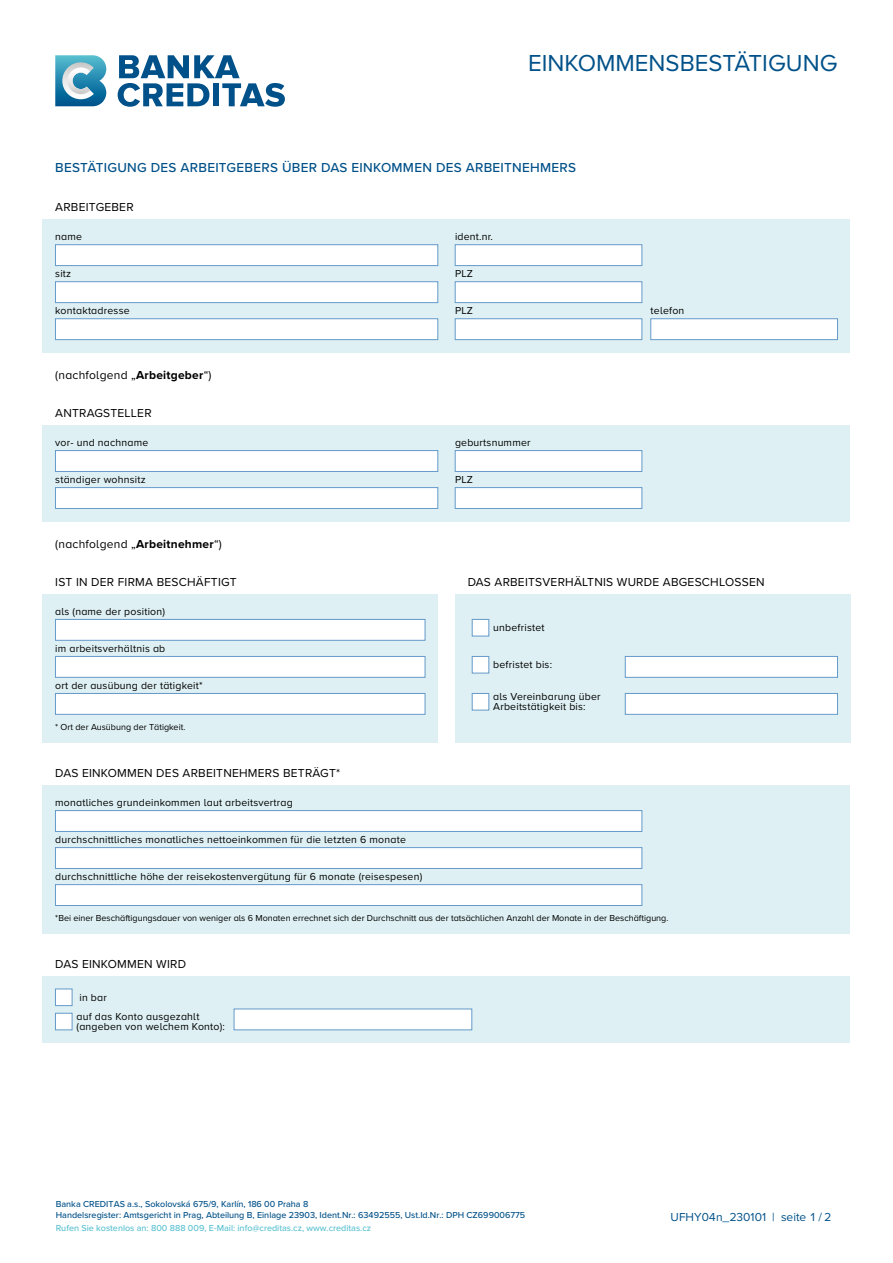
<style>
.page{position:relative;width:893px;height:1263px;background:#fff}
.page>*{position:absolute;margin:0;border:0;box-sizing:border-box;transform-origin:0 0}
.Nazev_dokumentu{font:24px "Proxima Nova A";color:#005189}
.Text_nadpis{font:500 13.5px "Proxima Nova";letter-spacing:.02em;color:#005189}
.in_nadpis{font:12px "Proxima Nova";letter-spacing:.02em;color:#000}
.Text{font:12px "Proxima Nova";letter-spacing:.02em;color:#000}
.Paticka_cislo{font:12px "Proxima Nova";color:#005189}
.t1{font:10.5px/9.8px "Proxima Nova";letter-spacing:.02em;color:#000}
.pole_poznamka{font:9px "Proxima Nova";color:#000}
.t2{font:500 9px/11.1px "Proxima Nova A";color:#005189}
.t3{font:500 9px "Proxima Nova A";color:#5ac1d0}
.s1{font-weight:700}
</style>
<div class="page">
<svg style="left:118px;top:55px;width:167px;height:52px"></svg>
<div style="left:213px;top:83px;width:6px;height:23px;background:#005189"></div>
<svg style="left:55px;top:55px;width:51px;height:51px;background:#60a5c0"></svg>
<div style="left:43px;top:219px;width:807px;height:134px;background:#def0f3"></div>
<div style="left:55px;top:244px;width:383px;height:22px;background:#fff;border:1px solid #659aca"></div>
<div style="left:455px;top:244px;width:187px;height:22px;background:#fff;border:1px solid #659aca"></div>
<div style="left:55px;top:282px;width:383px;height:21px;background:#fff;border:1px solid #659aca"></div>
<div style="left:455px;top:282px;width:187px;height:21px;background:#fff;border:1px solid #659aca"></div>
<div style="left:55px;top:319px;width:383px;height:21px;background:#fff;border:1px solid #659aca"></div>
<div style="left:455px;top:319px;width:187px;height:21px;background:#fff;border:1px solid #659aca"></div>
<div style="left:651px;top:319px;width:187px;height:21px;background:#fff;border:1px solid #659aca"></div>
<div style="left:43px;top:785px;width:807px;height:148px;background:#def0f3"></div>
<div style="left:55px;top:810px;width:587px;height:22px;background:#fff;border:1px solid #659aca"></div>
<div style="left:55px;top:847px;width:587px;height:22px;background:#fff;border:1px solid #659aca"></div>
<div style="left:55px;top:884px;width:587px;height:22px;background:#fff;border:1px solid #659aca"></div>
<div style="left:43px;top:594px;width:395px;height:148px;background:#def0f3"></div>
<div style="left:55px;top:619px;width:370px;height:21px;background:#fff;border:1px solid #659aca"></div>
<div style="left:55px;top:656px;width:370px;height:21px;background:#fff;border:1px solid #659aca"></div>
<div style="left:55px;top:693px;width:370px;height:21px;background:#fff;border:1px solid #659aca"></div>
<div style="left:455px;top:594px;width:395px;height:148px;background:#def0f3"></div>
<div style="left:472px;top:619px;width:17px;height:17px;background:#fff;border:1px solid #659aca"></div>
<div style="left:472px;top:656px;width:17px;height:17px;background:#fff;border:1px solid #659aca"></div>
<div style="left:625px;top:656px;width:213px;height:21px;background:#fff;border:1px solid #659aca"></div>
<div style="left:472px;top:693px;width:17px;height:17px;background:#fff;border:1px solid #659aca"></div>
<div style="left:625px;top:693px;width:213px;height:21px;background:#fff;border:1px solid #659aca"></div>
<div style="left:43px;top:425px;width:807px;height:96px;background:#def0f3"></div>
<div style="left:55px;top:450px;width:383px;height:22px;background:#fff;border:1px solid #659aca"></div>
<div style="left:455px;top:450px;width:187px;height:22px;background:#fff;border:1px solid #659aca"></div>
<div style="left:55px;top:487px;width:383px;height:22px;background:#fff;border:1px solid #659aca"></div>
<div style="left:455px;top:487px;width:187px;height:22px;background:#fff;border:1px solid #659aca"></div>
<div style="left:43px;top:976px;width:807px;height:67px;background:#def0f3"></div>
<div style="left:55px;top:989px;width:17px;height:17px;background:#fff;border:1px solid #659aca"></div>
<div style="left:55px;top:1013px;width:17px;height:17px;background:#fff;border:1px solid #659aca"></div>
<div style="left:234px;top:1009px;width:238px;height:21px;background:#fff;border:1px solid #659aca"></div>
<p class="Nazev_dokumentu" style="left:528px;top:45px;width:311px">EINKOMMENSBESTÄTIGUNG</p>
<p class="Text_nadpis" style="left:55px;top:158px;width:522px">BESTÄTIGUNG DES ARBEITGEBERS ÜBER DAS EINKOMMEN DES ARBEITNEHMERS</p>
<p class="in_nadpis" style="left:55px;top:198px;width:80px">ARBEITGEBER</p>
<p class="t1" style="left:55px;top:231px;width:28px">name</p>
<p class="t1" style="left:455px;top:231px;width:40px">ident.nr.</p>
<p class="t1" style="left:55px;top:268px;width:17px">sitz</p>
<p class="t1" style="left:455px;top:268px;width:20px">PLZ</p>
<p class="t1" style="left:55px;top:305px;width:76px">kontaktadresse</p>
<p class="t1" style="left:455px;top:305px;width:20px">PLZ</p>
<p class="t1" style="left:651px;top:305px;width:35px">telefon</p>
<p class="Text" style="left:55px;top:366px;width:158px">(nachfolgend „<span class="s1">Arbeitgeber</span>“)</p>
<p class="in_nadpis" style="left:55px;top:404px;width:98px">ANTRAGSTELLER</p>
<p class="t1" style="left:55px;top:437px;width:95px">vor- und nachname</p>
<p class="t1" style="left:455px;top:437px;width:77px">geburtsnummer</p>
<p class="t1" style="left:55px;top:474px;width:92px">ständiger wohnsitz</p>
<p class="t1" style="left:455px;top:474px;width:20px">PLZ</p>
<p class="Text" style="left:55px;top:535px;width:168px">(nachfolgend „<span class="s1">Arbeitnehmer</span>“)</p>
<p class="in_nadpis" style="left:55px;top:573px;width:183px">IST IN DER FIRMA BESCHÄFTIGT</p>
<p class="t1" style="left:55px;top:606px;width:111px">als (name der position)</p>
<p class="t1" style="left:55px;top:643px;width:112px">im arbeitsverhältnis ab</p>
<p class="t1" style="left:55px;top:680px;width:149px">ort der ausübung der tätigkeit*</p>
<p class="pole_poznamka" style="left:55px;top:720px;width:132px">* Ort der Ausübung der Tätigkeit.</p>
<p class="in_nadpis" style="left:55px;top:764px;width:286px">DAS EINKOMMEN DES ARBEITNEHMERS BETRÄGT*</p>
<p class="in_nadpis" style="left:468px;top:573px;width:298px">DAS ARBEITSVERHÄLTNIS WURDE ABGESCHLOSSEN</p>
<p class="t1" style="left:493px;top:622px;width:53px">unbefristet</p>
<p class="t1" style="left:493px;top:659px;width:60px">befristet bis:</p>
<p class="t1" style="left:493px;top:691px;width:109px">als Vereinbarung über<br>Arbeitstätigkeit bis:</p>
<p class="t1" style="left:55px;top:797px;width:239px">monatliches grundeinkommen laut arbeitsvertrag</p>
<p class="t1" style="left:55px;top:834px;width:352px">durchschnittliches monatliches nettoeinkommen für die letzten 6 monate</p>
<p class="t1" style="left:55px;top:871px;width:369px">durchschnittliche höhe der reisekostenvergütung für 6 monate (reisespesen)</p>
<p class="pole_poznamka" style="left:55px;top:911px;width:615px">*Bei einer Beschäftigungsdauer von weniger als 6 Monaten errechnet sich der Durchschnitt aus der tatsächlichen Anzahl der Monate in der Beschäftigung.</p>
<p class="in_nadpis" style="left:55px;top:955px;width:132px">DAS EINKOMMEN WIRD</p>
<p class="t1" style="left:79px;top:992px;width:29px">in bar</p>
<p class="t1" style="left:77px;top:1011px;width:150px">auf das Konto ausgezahlt (angeben von welchem Konto):</p>
<p class="t2" style="left:56px;top:1198px;width:471px">Banka CREDITAS a.s., Sokolovská 675/9, Karlín, 186 00 Praha 8<br>Handelsregister: Amtsgericht in Prag, Abteilung B, Einlage 23903, Ident.Nr.: 63492555, Ust.Id.Nr.: DPH CZ699006775</p>
<p class="t3" style="left:56px;top:1221px;width:317px">Rufen Sie kostenlos an: 800 888 009, E-Mail: info@creditas.cz, www.creditas.cz</p>
<p class="Paticka_cislo" style="left:671px;top:1208px;width:162px">UFHY04n_230101 | seite 1 / 2</p>
</div>
